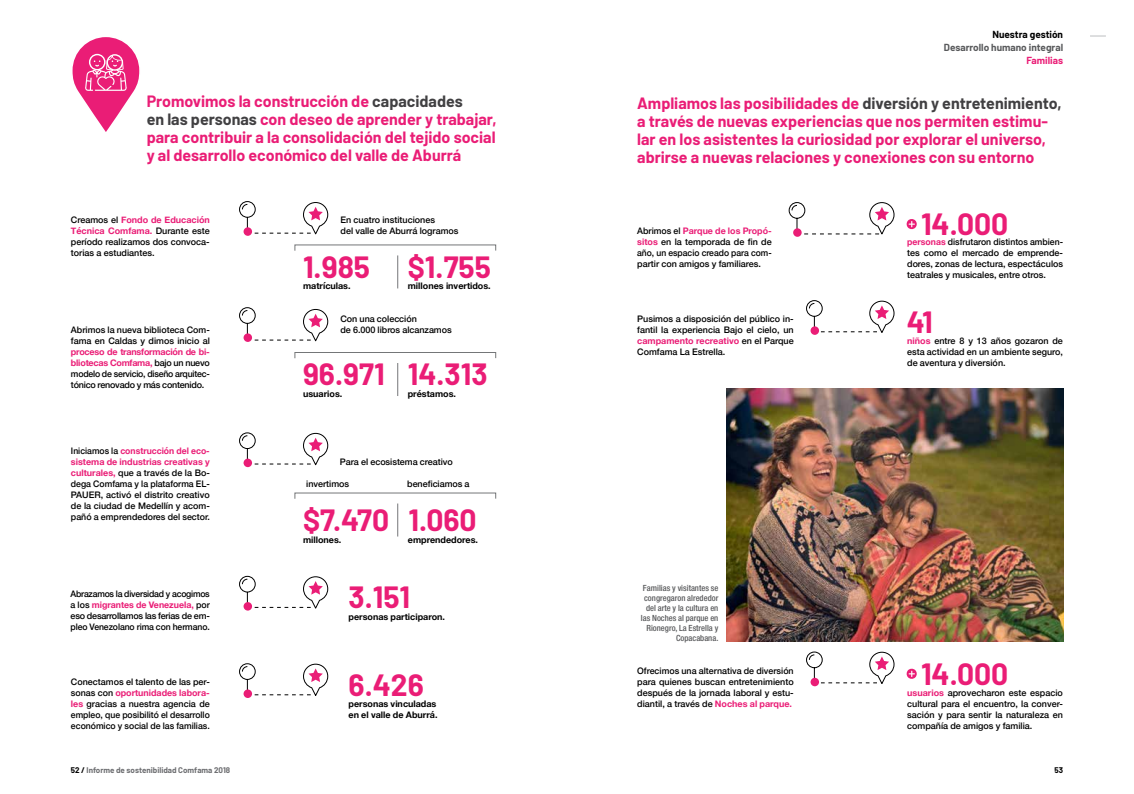
<style>
.page{position:relative;width:1134px;height:794px;background:#fff}
.page>*{position:absolute;margin:0;border:0;box-sizing:border-box;transform-origin:0 0}
.t1{font:700 30px "Barlow";color:#ea1d76}
.t2{font:700 16px/18px "Barlow";color:#ea1d76}
.t3{font:700 10px "Barlow";color:#58595b}
.t4{font:700 10px "Barlow";color:#000}
.t5{font:700 10px "Barlow";color:#ea1d76}
.t6{font:500 9px/11px "Helvetica Neue";color:#000;text-align:justify}
.t7{font:500 9px/11px "Helvetica Neue";color:#000;text-align:justify;scale:.96 1}
.t8{font:700 9px/11px "Helvetica Neue";color:#000}
.t9{font:500 condensed 8.5px/10px "Helvetica Neue LT Std";color:#58595b;text-align:right}
.t10{font:700 8px "Barlow";color:#6d6e71}
.t11{font:700 8px "Barlow";color:#000}
.s1{color:#414042}
.s2{font-weight:700;color:#ea1d76}
.s3{color:#000}
</style>
<div class="page">
<img style="left:727px;top:388px;width:336px;height:253px">
<svg style="left:72px;top:37px;width:68px;height:95px"></svg>
<hr style="left:397px;top:363px;width:1px;height:33px;background:#747678">
<hr style="left:397px;top:255px;width:1px;height:33px;background:#747678">
<div style="left:295px;top:352px;width:201px;height:6px;border:1px solid #747678"></div>
<hr style="left:397px;top:503px;width:1px;height:33px;background:#747678">
<svg style="left:906px;top:219px;width:11px;height:11px"></svg>
<svg style="left:906px;top:668px;width:11px;height:11px"></svg>
<svg style="left:806px;top:651px;width:89px;height:35px"></svg>
<div style="left:810px;top:678px;width:9px;height:8px;background:#ea1d76;border-radius:50%"></div>
<svg style="left:806px;top:300px;width:89px;height:35px"></svg>
<div style="left:810px;top:326px;width:9px;height:9px;background:#ea1d76;border-radius:50%"></div>
<svg style="left:788px;top:202px;width:107px;height:33px"></svg>
<div style="left:793px;top:228px;width:9px;height:9px;background:#ea1d76;border-radius:50%"></div>
<svg style="left:239px;top:201px;width:90px;height:35px"></svg>
<div style="left:244px;top:227px;width:8px;height:9px;background:#ea1d76;border-radius:50%"></div>
<svg style="left:239px;top:307px;width:90px;height:35px"></svg>
<div style="left:244px;top:333px;width:8px;height:9px;background:#ea1d76;border-radius:50%"></div>
<svg style="left:239px;top:432px;width:90px;height:35px"></svg>
<div style="left:244px;top:458px;width:8px;height:9px;background:#ea1d76;border-radius:50%"></div>
<svg style="left:239px;top:575px;width:90px;height:35px"></svg>
<div style="left:244px;top:602px;width:8px;height:8px;background:#ea1d76;border-radius:50%"></div>
<svg style="left:239px;top:663px;width:90px;height:35px"></svg>
<div style="left:244px;top:689px;width:8px;height:9px;background:#ea1d76;border-radius:50%"></div>
<svg style="left:1090px;top:36px;width:16px;height:1px"></svg>
<p class="t4" style="left:992px;top:27px;width:72px">Nuestra gestión</p>
<p class="t3" style="left:944px;top:40px;width:121px">Desarrollo humano integral</p>
<p class="t5" style="left:1026px;top:53px;width:38px">Familias</p>
<h2 class="t2" style="left:147px;top:91px;width:351px">Promovimos la construcción de <span class="s1">capacidades<br>en las personas</span> con deseo de aprender y trabajar, para contribuir a la consolidación del tejido social y al desarrollo económico del valle de Aburrá</h2>
<p class="t2" style="left:637px;top:93px;width:426px">Ampliamos las posibilidades de <span class="s1">diversión y entretenimiento, </span>a través de nuevas experiencias que nos permiten estimu&shy;lar en los asistentes la curiosidad por explorar el universo, abrirse a nuevas relaciones y conexiones con su entorno</p>
<p class="t6" style="left:71px;top:214px;width:140px">Creamos el <span class="s2">Fondo de Educación Técnica Comfama.</span> Durante este período realizamos dos convoca&shy;torias a estudiantes.</p>
<p class="t6" style="left:71px;top:324px;width:140px">Abrimos la nueva biblioteca Com&shy;fama en Caldas y dimos inicio al</p>
<p class="t6" style="left:71px;top:346px;width:140px"><span class="s2">proceso de transformación de bi&shy;bliotecas Comfama,</span> bajo un nuevo modelo de servicio, diseño arquitec&shy;tónico renovado y más contenido.</p>
<p class="t7" style="left:71px;top:445px;width:146px">Iniciamos la <span class="s2">construcción del eco&shy;sistema de industrias creativas y culturales,</span> que a través de la Bo&shy;dega Comfama y la plataforma EL-PAUER, activó el distrito creativo de la ciudad de Medellín y acom&shy;pañó a emprendedores del sector.</p>
<p class="t7" style="left:71px;top:588px;width:147px">Abrazamos la diversidad y acogimos a los <span class="s2">migrantes de Venezuela,</span> por eso desarrollamos las ferias de em&shy;pleo Venezolano rima con hermano.</p>
<p class="t6" style="left:71px;top:676px;width:140px">Conectamos el talento de las per&shy;sonas con <span class="s2">oportunidades labora&shy;les</span> gracias a nuestra agencia de empleo, que posibilitó el desarrollo económico y social de las familias.</p>
<p class="t6" style="left:340px;top:214px;width:120px">En cuatro instituciones<br>del valle de Aburrá logramos</p>
<h1 class="t1" style="left:408px;top:245px;width:85px">$1.755</h1>
<h1 class="t1" style="left:303px;top:245px;width:69px">1.985</h1>
<p class="t8" style="left:303px;top:281px;width:49px">matrículas.</p>
<p class="t8" style="left:408px;top:281px;width:85px">millones invertidos.</p>
<p class="t6" style="left:340px;top:313px;width:113px">Con una colección<br>de 6.000 libros alcanzamos</p>
<h1 class="t1" style="left:303px;top:352px;width:83px">96.971</h1>
<p class="t8" style="left:303px;top:388px;width:41px">usuarios.</p>
<p class="t8" style="left:408px;top:388px;width:50px">préstamos.</p>
<h1 class="t1" style="left:408px;top:352px;width:81px">14.313</h1>
<p class="t6" style="left:340px;top:456px;width:114px">Para el ecosistema creativo</p>
<p class="t6" style="left:306px;top:478px;width:44px">invertimos</p>
<p class="t6" style="left:407px;top:478px;width:64px">beneficiamos a</p>
<h1 class="t1" style="left:303px;top:498px;width:88px">$7.470</h1>
<p class="t8" style="left:303px;top:534px;width:40px">millones.</p>
<p class="t8" style="left:408px;top:534px;width:72px">emprendedores.</p>
<h1 class="t1" style="left:408px;top:498px;width:70px">1.060</h1>
<h1 class="t1" style="left:349px;top:575px;width:63px">3.151</h1>
<p class="t8" style="left:349px;top:611px;width:98px">personas participaron.</p>
<h1 class="t1" style="left:349px;top:662px;width:77px">6.426</h1>
<p class="t8" style="left:349px;top:698px;width:90px">personas vinculadas en el valle de Aburrá.</p>
<p class="t6" style="left:637px;top:225px;width:136px">Abrimos el <span class="s2">Parque de los Propó&shy;sitos</span> en la temporada de fin de año, un espacio creado para com&shy;partir con amigos y familiares.</p>
<p class="t6" style="left:637px;top:313px;width:158px">Pusimos a disposición del público in&shy;fantil la experiencia Bajo el cielo, un <span class="s2">campamento recreativo</span> en el Parque Comfama La Estrella.</p>
<p class="t9" style="left:641px;top:582px;width:79px">Familias y visitantes se congregaron alrededor del arte y la cultura en las Noches al parque en<br>Rionegro, La Estrella y<br>Copacabana.</p>
<p class="t6" style="left:637px;top:665px;width:158px">Ofrecimos una alternativa de diversión para quienes buscan entretenimiento después de la jornada laboral y estu&shy;diantil, a través de <span class="s2">Noches al parque.</span></p>
<h1 class="t1" style="left:921px;top:202px;width:89px">14.000</h1>
<p class="t6" style="left:907px;top:236px;width:157px"><span class="s2">personas</span> disfrutaron distintos ambien&shy;tes como el mercado de emprende&shy;dores, zonas de lectura, espectáculos teatrales y musicales, entre otros.</p>
<h1 class="t1" style="left:907px;top:300px;width:27px">41</h1>
<p class="t6" style="left:907px;top:335px;width:157px"><span class="s2">niños</span> entre 8 y 13 años gozaron de esta actividad en un ambiente seguro, de aventura y diversión.</p>
<h1 class="t1" style="left:921px;top:652px;width:89px">14.000</h1>
<p class="t6" style="left:907px;top:687px;width:157px"><span class="s2">usuarios</span> aprovecharon este espacio cultural para el encuentro, la conver&shy;sación y para sentir la naturaleza en compañía de amigos y familia.</p>
<p class="t10" style="left:71px;top:764px;width:161px"><span class="s3">52 /</span> Informe de sostenibilidad Comfama 2018</p>
<p class="t11" style="left:1054px;top:764px;width:10px">53</p>
</div>
